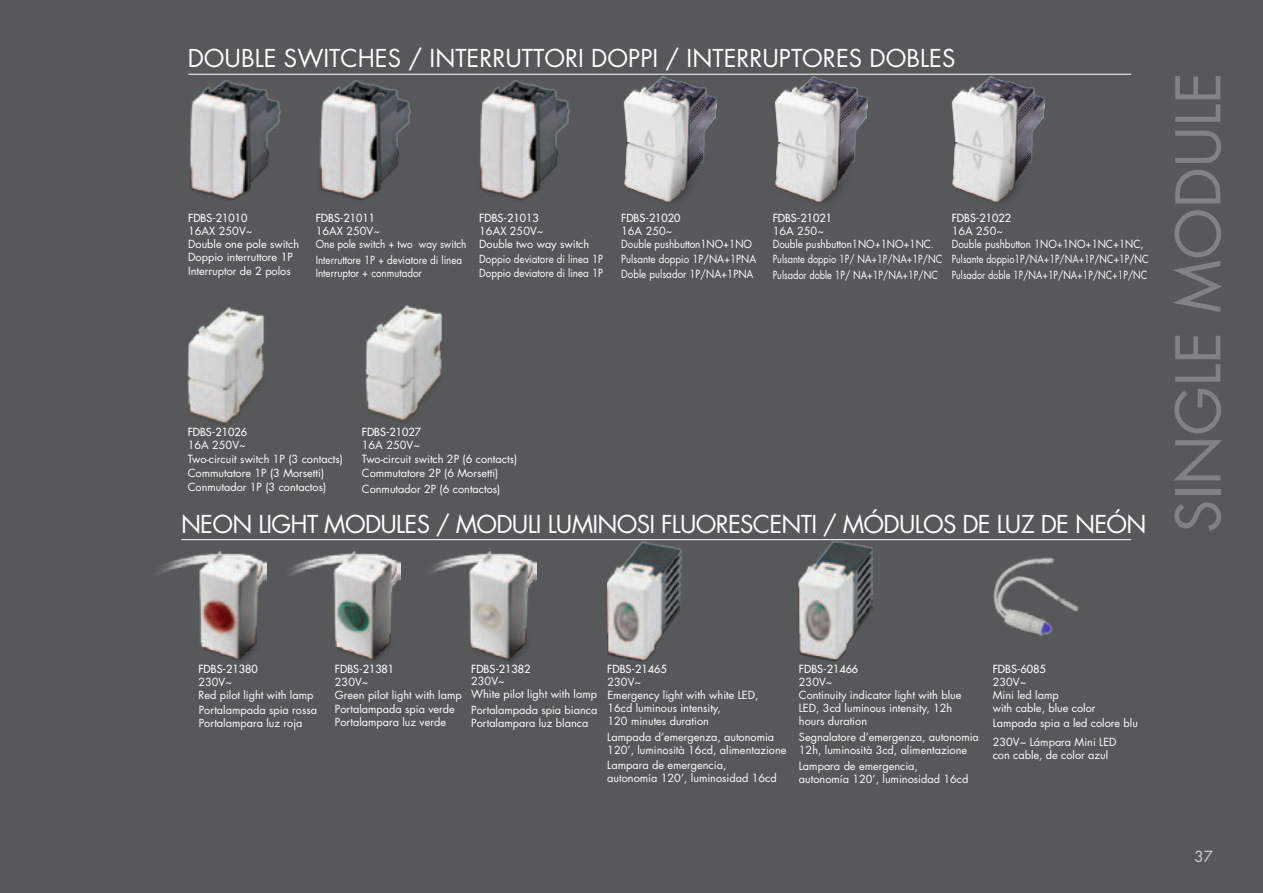
<style>
.page{position:relative;width:1263px;height:893px;background:#57585a}
.page>*{position:absolute;margin:0;border:0;box-sizing:border-box;transform-origin:0 0}
.t1{font:59.85px "Futura LT";color:#808285}
.t2{font:24px "Futura LT";letter-spacing:-.03em;color:#fff}
.t3{font:24px "Futura LT";color:#fff}
.t4{font:15px "Futura LT";color:#d1d2d4}
.t5{font:10.95px/13px "Futura LT";color:#fff}
.t6{font:10.95px "Futura LT";color:#fff;scale:.9 1}
.t7{font:10.95px "Futura LT";color:#fff}
.t8{font:10.95px "Futura LT";color:#fff;scale:.83 1}
.t9{font:10.95px "Futura LT";color:#fff;scale:.84 1}
</style>
<div class="page">
<img style="left:159px;top:552px;width:107px;height:108px">
<img style="left:290px;top:552px;width:110px;height:108px">
<img style="left:432px;top:552px;width:104px;height:109px">
<img style="left:607px;top:540px;width:74px;height:122px">
<img style="left:799px;top:540px;width:73px;height:121px">
<img style="left:993px;top:557px;width:86px;height:79px">
<hr style="left:181px;top:539px;width:950px;height:1px;background:#fff">
<img style="left:190px;top:80px;width:91px;height:120px">
<img style="left:319px;top:80px;width:92px;height:120px">
<img style="left:480px;top:80px;width:90px;height:120px">
<img style="left:623px;top:76px;width:93px;height:127px">
<img style="left:774px;top:76px;width:93px;height:127px">
<img style="left:951px;top:76px;width:93px;height:127px">
<img style="left:187px;top:307px;width:77px;height:118px">
<img style="left:365px;top:305px;width:77px;height:117px">
<hr style="left:188px;top:74px;width:943px;height:1px;background:#fff">
<p class="t3" style="left:188px;top:43px;width:769px">DOUBLE SWITCHES / INTERRUTTORI DOPPI / INTERRUPTORES DOBLES</p>
<p class="t7" style="left:188px;top:211px;width:61px">FDBS-21010</p>
<p class="t7" style="left:316px;top:211px;width:61px">FDBS-21011</p>
<p class="t5" style="left:316px;top:225px;width:66px">16AX 250V~</p>
<p class="t6" style="left:316px;top:237px;width:169px">One pole switch + two way switch</p>
<p class="t5" style="left:188px;top:225px;width:66px">16AX 250V~</p>
<p class="t5" style="left:188px;top:238px;width:113px">Double one pole switch</p>
<p class="t5" style="left:188px;top:251px;width:106px">Doppio interruttore 1P</p>
<p class="t6" style="left:316px;top:253px;width:164px">Interruttore 1P + deviatore di linea</p>
<p class="t6" style="left:316px;top:266px;width:119px">Interruptor + conmutador</p>
<p class="t5" style="left:188px;top:264px;width:104px">Interruptor de 2 polos</p>
<p class="t7" style="left:479px;top:211px;width:61px">FDBS-21013</p>
<p class="t5" style="left:479px;top:225px;width:66px">16AX 250V~</p>
<p class="t5" style="left:479px;top:238px;width:112px">Double two way switch</p>
<p class="t6" style="left:479px;top:252px;width:139px">Doppio deviatore di linea 1P</p>
<p class="t6" style="left:479px;top:266px;width:139px">Doppio deviatore di linea 1P</p>
<p class="t7" style="left:621px;top:211px;width:61px">FDBS-21020</p>
<p class="t5" style="left:621px;top:225px;width:53px">16A 250~</p>
<p class="t6" style="left:621px;top:237px;width:147px">Double pushbutton1NO+1NO</p>
<p class="t6" style="left:621px;top:252px;width:152px">Pulsante doppio 1P/NA+1PNA</p>
<p class="t6" style="left:621px;top:267px;width:148px">Doble pulsador 1P/NA+1PNA</p>
<p class="t7" style="left:773px;top:211px;width:61px">FDBS-21021</p>
<p class="t5" style="left:773px;top:225px;width:53px">16A 250~</p>
<p class="t6" style="left:773px;top:237px;width:181px">Double pushbutton1NO+1NO+1NC.</p>
<p class="t9" style="left:773px;top:252px;width:203px">Pulsante doppio 1P/ NA+1P/NA+1P/NC</p>
<p class="t9" style="left:773px;top:268px;width:198px">Pulsador doble 1P/ NA+1P/NA+1P/NC</p>
<p class="t7" style="left:952px;top:211px;width:61px">FDBS-21022</p>
<p class="t5" style="left:952px;top:225px;width:53px">16A 250~</p>
<p class="t6" style="left:952px;top:237px;width:215px">Double pushbutton 1NO+1NO+1NC+1NC,</p>
<p class="t8" style="left:952px;top:252px;width:239px">Pulsante doppio1P/NA+1P/NA+1P/NC+1P/NC</p>
<p class="t8" style="left:952px;top:268px;width:237px">Pulsador doble 1P/NA+1P/NA+1P/NC+1P/NC</p>
<p class="t7" style="left:188px;top:425px;width:61px">FDBS-21026</p>
<p class="t5" style="left:188px;top:439px;width:60px">16A 250V~</p>
<p class="t5" style="left:188px;top:452px;width:157px">Two-circuit switch 1P (3 contacts)</p>
<p class="t5" style="left:188px;top:467px;width:138px">Commutatore 1P (3 Morsetti)</p>
<p class="t5" style="left:188px;top:481px;width:140px">Conmutador 1P (3 contactos)</p>
<p class="t7" style="left:362px;top:425px;width:61px">FDBS-21027</p>
<p class="t5" style="left:362px;top:439px;width:60px">16A 250V~</p>
<p class="t5" style="left:362px;top:452px;width:157px">Two-circuit switch 2P (6 contacts)</p>
<p class="t5" style="left:362px;top:467px;width:138px">Commutatore 2P (6 Morsetti)</p>
<p class="t5" style="left:362px;top:482px;width:140px">Conmutador 2P (6 contactos)</p>
<p class="t2" style="left:181px;top:509px;width:967px">NEON LIGHT MODULES / MODULI LUMINOSI FLUORESCENTI / MÓDULOS DE LUZ DE NEÓN</p>
<p class="t1" style="left:1160px;top:533px;width:463px;rotate:-90deg">SINGLE MODULE</p>
<p class="t7" style="left:198px;top:662px;width:61px">FDBS-21380</p>
<p class="t7" style="left:335px;top:662px;width:61px">FDBS-21381</p>
<p class="t5" style="left:335px;top:675px;width:35px">230V~</p>
<p class="t5" style="left:335px;top:689px;width:128px">Green pilot light with lamp</p>
<p class="t5" style="left:198px;top:675px;width:35px">230V~</p>
<p class="t5" style="left:198px;top:689px;width:116px">Red pilot light with lamp</p>
<p class="t5" style="left:335px;top:702px;width:121px">Portalampada spia verde</p>
<p class="t5" style="left:335px;top:716px;width:113px">Portalampara luz verde</p>
<p class="t5" style="left:199px;top:703px;width:120px">Portalampada spia rossa</p>
<p class="t5" style="left:199px;top:716px;width:105px">Portalampara luz roja</p>
<p class="t7" style="left:471px;top:662px;width:61px">FDBS-21382</p>
<p class="t7" style="left:607px;top:662px;width:61px">FDBS-21465</p>
<p class="t5" style="left:607px;top:675px;width:35px">230V~</p>
<p class="t5" style="left:607px;top:689px;width:153px">Emergency light with white LED,</p>
<p class="t5" style="left:607px;top:702px;width:115px">16cd luminous intensity,</p>
<p class="t5" style="left:607px;top:715px;width:103px">120 minutes duration</p>
<p class="t5" style="left:471px;top:675px;width:35px">230V~</p>
<p class="t5" style="left:471px;top:688px;width:127px">White pilot light with lamp</p>
<p class="t5" style="left:471px;top:704px;width:128px">Portalampada spia bianca</p>
<p class="t5" style="left:471px;top:717px;width:119px">Portalampara luz blanca</p>
<p class="t5" style="left:607px;top:730px;width:181px">Lampada d’emergenza, autonomia<br>120’, luminosità 16cd, alimentazione</p>
<p class="t5" style="left:607px;top:758px;width:121px">Lampara de emergencia,</p>
<p class="t5" style="left:607px;top:771px;width:171px">autonomía 120’, luminosidad 16cd</p>
<p class="t7" style="left:799px;top:662px;width:61px">FDBS-21466</p>
<p class="t5" style="left:799px;top:675px;width:35px">230V~</p>
<p class="t5" style="left:799px;top:689px;width:164px">Continuity indicator light with blue<br>LED, 3cd luminous intensity, 12h</p>
<p class="t5" style="left:799px;top:715px;width:70px">hours duration</p>
<p class="t5" style="left:799px;top:731px;width:182px">Segnalatore d’emergenza, autonomia</p>
<p class="t5" style="left:799px;top:744px;width:170px">12h, luminosità 3cd, alimentazione</p>
<p class="t5" style="left:799px;top:759px;width:121px">Lampara de emergencia,</p>
<p class="t5" style="left:799px;top:772px;width:171px">autonomía 120’, luminosidad 16cd</p>
<p class="t7" style="left:993px;top:662px;width:55px">FDBS-6085</p>
<p class="t5" style="left:993px;top:675px;width:35px">230V~</p>
<p class="t5" style="left:993px;top:689px;width:68px">Mini led lamp</p>
<p class="t5" style="left:993px;top:702px;width:104px">with cable, blue color</p>
<p class="t5" style="left:993px;top:716px;width:147px">Lampada spia a led colore blu</p>
<p class="t5" style="left:993px;top:735px;width:125px">230V~ Lámpara Mini LED con cable, de color azul</p>
<h3 class="t4" style="left:1194px;top:847px;width:20px">37</h3>
</div>
